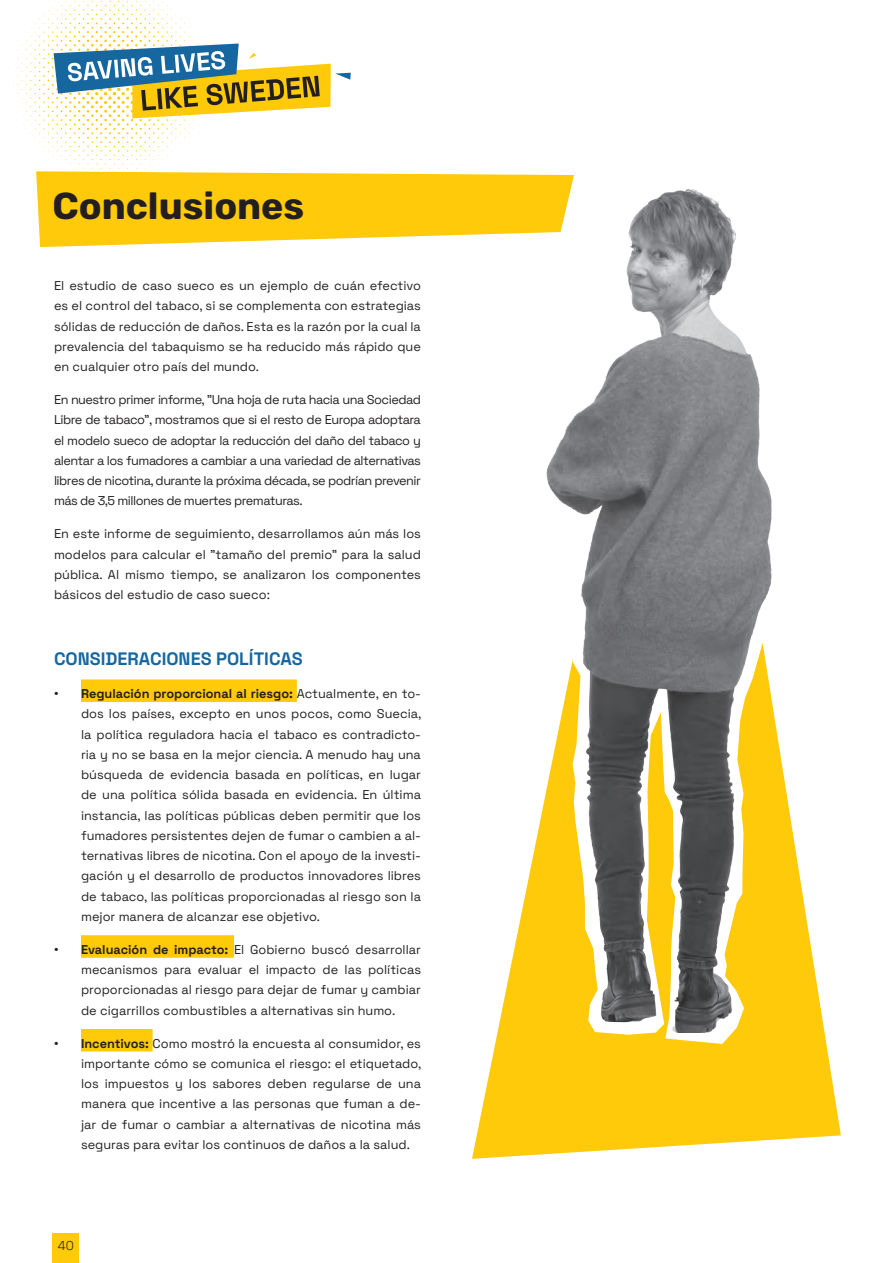
<style>
.page{position:relative;width:893px;height:1263px;background:#fff}
.page>*{position:absolute;margin:0;border:0;box-sizing:border-box;transform-origin:0 0}
.t1{font:300 37.5px "Rubik";color:#231f20}
.t2{font:700 18px "Space Grotesk";color:#1667a0}
.t3{font:12.75px/20.2px "Space Grotesk";color:#231f20;text-align:justify}
.t4{font:300 12.75px "Space Grotesk";color:#231f20}
.s1{font-family:"Arial"}
.s2{font-weight:700}
</style>
<div class="page">
<div style="left:52px;top:1234px;width:27px;height:29px;background:#feca0a"></div>
<svg style="left:472px;top:1033px;width:369px;height:126px;fill:#feca0a"></svg>
<img style="left:497px;top:189px;width:328px;height:844px">
<svg style="left:8px;top:0;width:566px;height:247px"></svg>
<div style="left:81px;top:679px;width:216px;height:23px;background:#feca0a"></div>
<div style="left:81px;top:935px;width:153px;height:23px;background:#feca0a"></div>
<div style="left:81px;top:1029px;width:72px;height:22px;background:#feca0a"></div>
<h1 class="t1" style="left:53px;top:185px;width:253px">Conclusiones</h1>
<p class="t3" style="left:54px;top:275px;width:368px">El estudio de caso sueco es un ejemplo de cuán efectivo es el control del tabaco, si se complementa con estrategias sólidas de reducción de daños. Esta es la razón por la cual la prevalencia del tabaquismo se ha reducido más rápido que en cualquier otro país del mundo.</p>
<p class="t3" style="left:54px;top:389px;width:368px">En nuestro primer informe, "Una hoja de ruta hacia una Sociedad Libre de tabaco", mostramos que si el resto de Europa adoptara el modelo sueco de adoptar la reducción del daño del tabaco y alentar a los fumadores a cambiar a una variedad de alternativas libres de nicotina, durante la próxima década, se podrían prevenir más de 3,5 millones de muertes prematuras.</p>
<p class="t3" style="left:54px;top:523px;width:368px">En este informe de seguimiento, desarrollamos aún más los modelos para calcular el "tamaño del premio" para la salud pública. Al mismo tiempo, se analizaron los componentes básicos del estudio de caso sueco:</p>
<h2 class="t2" style="left:54px;top:646px;width:250px">CONSIDERACIONES POLÍTICAS</h2>
<p class="t3" style="left:81px;top:683px;width:342px;text-indent:-27px"><span class="s1">•</span> <span class="s2">Regulación proporcional al riesgo:</span> Actualmente, en to&shy;dos los países, excepto en unos pocos, como Suecia, la política reguladora hacia el tabaco es contradicto&shy;ria y no se basa en la mejor ciencia. A menudo hay una búsqueda de evidencia basada en políticas, en lugar de una política sólida basada en evidencia. En última instancia, las políticas públicas deben permitir que los fumadores persistentes dejen de fumar o cambien a al&shy;ternativas libres de nicotina. Con el apoyo de la investi&shy;gación y el desarrollo de productos innovadores libres de tabaco, las políticas proporcionadas al riesgo son la mejor manera de alcanzar ese objetivo.</p>
<p class="t3" style="left:81px;top:939px;width:341px;text-indent:-27px"><span class="s1">•</span> <span class="s2">Evaluación de impacto:</span> El Gobierno buscó desarrollar mecanismos para evaluar el impacto de las políticas proporcionadas al riesgo para dejar de fumar y cambiar de cigarrillos combustibles a alternativas sin humo.</p>
<p class="t3" style="left:81px;top:1032px;width:342px;text-indent:-27px"><span class="s1">•</span> <span class="s2">Incentivos:</span> Como mostró la encuesta al consumidor, es importante cómo se comunica el riesgo: el etiquetado, los impuestos y los sabores deben regularse de una manera que incentive a las personas que fuman a de&shy;jar de fumar o cambiar a alternativas de nicotina más seguras para evitar los continuos de daños a la salud.</p>
<p class="t4" style="left:58px;top:1236px;width:18px">40</p>
</div>
